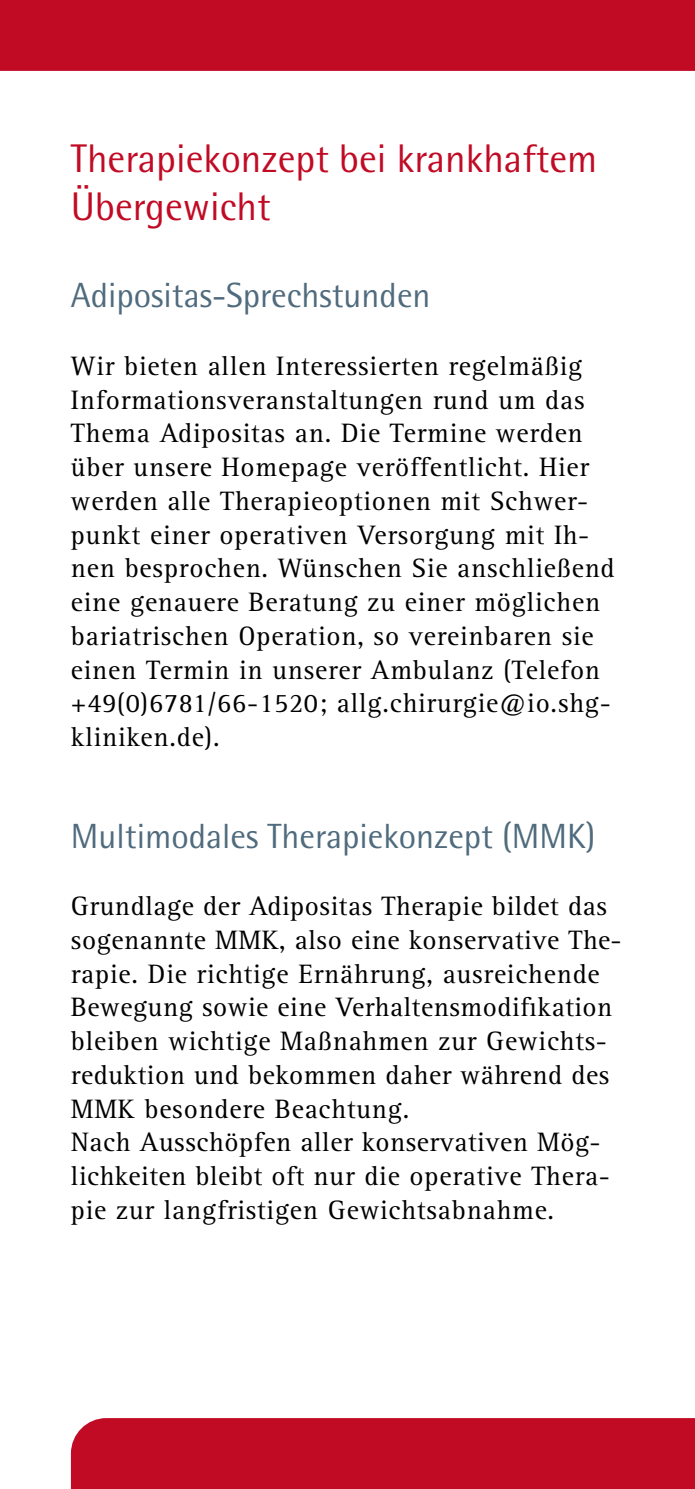
<style>
.page{position:relative;width:695px;height:1489px;background:#fff}
.page>*{position:absolute;margin:0;border:0;box-sizing:border-box;transform-origin:0 0}
.t1{font:40px/48px "Rotis Semi Sans Pro";color:#c10b25}
.t2{font:35px "Rotis Semi Sans Pro";color:#4f6b7d}
.t3{font:27.5px/33.8px "Rotis Serif Pro";letter-spacing:.03em;color:#000}
</style>
<div class="page">
<div style="left:71px;top:1418px;width:623px;height:70px;background:#c10b25"></div>
<div style="left:0;top:0;width:694px;height:71px;background:#c10b25"></div>
<h1 class="t1" style="left:71px;top:135px;width:528px">Therapiekonzept bei krankhaftem<br>Übergewicht</h1>
<p class="t2" style="left:71px;top:275px;width:361px">Adipositas-Sprechstunden</p>
<p class="t3" style="left:71px;top:349px;width:545px">Wir bieten allen Interessierten regelmäßig Informationsveranstaltungen rund um das Thema Adipositas an. Die Termine werden über unsere Homepage veröffentlicht. Hier werden alle Therapieoptionen mit Schwer&shy;punkt einer operativen Versorgung mit Ih&shy;nen besprochen. Wünschen Sie anschließend eine genauere Beratung zu einer möglichen bariatrischen Operation, so vereinbaren sie einen Termin in unserer Ambulanz (Telefon +49(0)6781/66-1520; allg.chirurgie@io.shg&shy;kliniken.de).</p>
<p class="t2" style="left:71px;top:815px;width:526px">Multimodales Therapiekonzept (MMK)</p>
<p class="t3" style="left:71px;top:889px;width:552px">Grundlage der Adipositas Therapie bildet das sogenannte MMK, also eine konservative The&shy;rapie. Die richtige Ernährung, ausreichende Bewegung sowie eine Verhaltensmodifikation bleiben wichtige Maßnahmen zur Gewichts&shy;reduktion und bekommen daher während des MMK besondere Beachtung.<br>Nach Ausschöpfen aller konservativen Mög&shy;lichkeiten bleibt oft nur die operative Thera&shy;pie zur langfristigen Gewichtsabnahme.</p>
</div>
